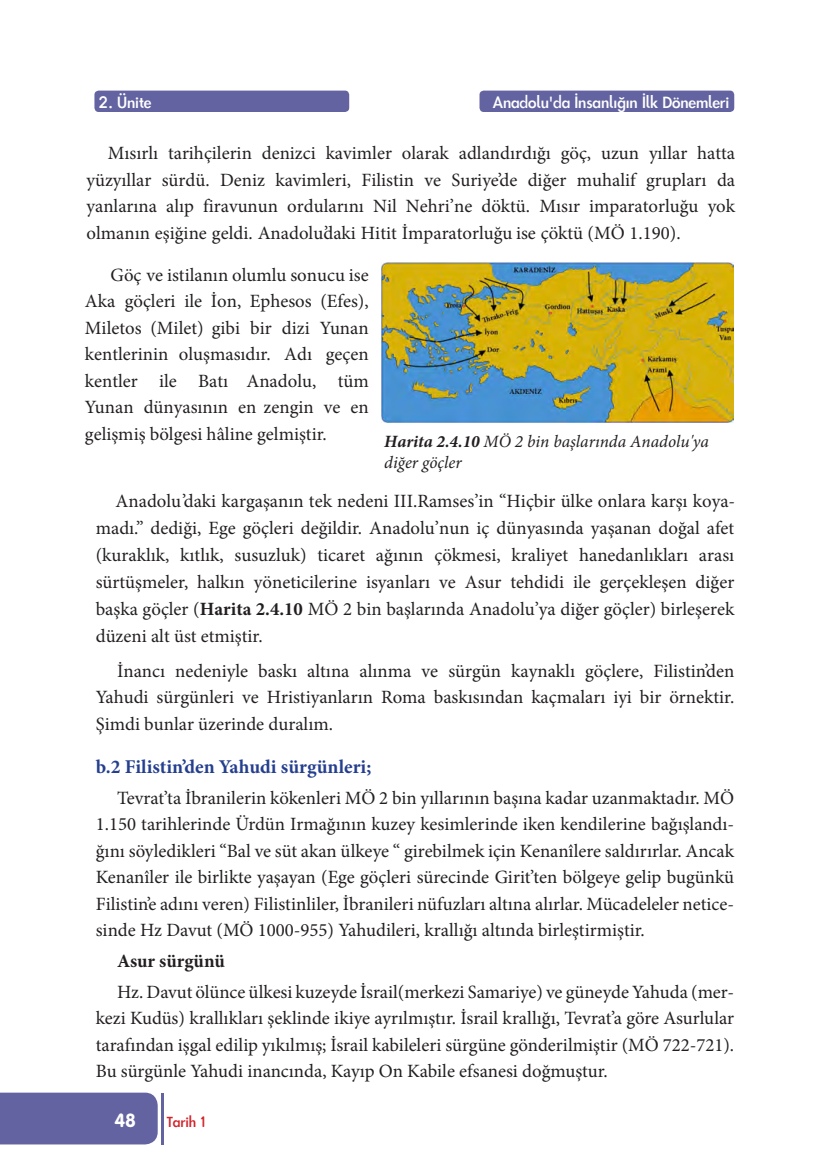
<style>
.page{position:relative;width:830px;height:1170px;background:#fff}
.page>*{position:absolute;margin:0;border:0;box-sizing:border-box;transform-origin:0 0}
._2__başlık{font:700 19.5px "Minion Pro";color:#253f8e}
.metin{font:18.75px/26.4px "Minion Pro";color:#231f20;text-align:justify}
.metin-2{font:700 18.75px "Minion Pro";color:#231f20}
.t1{font:18.75px "VAG Rounded Bold Tr";color:#fff}
.metin-3{font:italic 17.25px "Minion Pro";color:#231f20}
.t2{font:700 15px "Futuramit";color:#fff}
.t3{font:700 13.5px "Futuramit";color:#d1232a}
.s1{font-weight:700}
</style>
<div class="page">
<div style="left:0;top:1092px;width:163px;height:52px;background:#6363a1"></div>
<div style="left:479px;top:91px;width:255px;height:21px;background:#6363a1;border-radius:4px"></div>
<div style="left:94px;top:91px;width:255px;height:21px;background:#6363a1;border-radius:4px"></div>
<img style="left:381px;top:262px;width:352px;height:160px">
<p class="t2" style="left:98px;top:92px;width:55px">2. Ünite</p>
<p class="t2" style="left:492px;top:92px;width:238px">Anadolu'da İnsanlığın İlk Dönemleri</p>
<p class="metin" style="left:86px;top:140px;width:649px;text-indent:21px">Mısırlı tarihçilerin denizci kavimler olarak adlandırdığı göç, uzun yıllar hatta yüzyıllar sürdü. Deniz kavimleri, Filistin ve Suriye’de diğer muhalif grupları da yanlarına alıp firavunun ordularını Nil Nehri’ne döktü. Mısır imparatorluğu yok olmanın eşiğine geldi. Anadoludaki Hitit İmparatorluğu ise çöktü (MÖ 1.190).</p>
<p class="metin" style="left:324px;top:219px;width:6px">’</p>
<p class="metin" style="left:85px;top:262px;width:285px;text-indent:26px">Göç ve istilanın olumlu sonucu ise Aka göçleri ile İon, Ephesos (Efes), Miletos (Milet) gibi bir dizi Yunan kentlerinin oluşmasıdır. Adı geçen kentler ile Batı Anadolu, tüm Yunan dünyasının en zengin ve en gelişmiş bölgesi hâline gelmiştir.</p>
<p class="metin-3" style="left:384px;top:430px;width:326px"><span class="s1">Harita 2.4.10</span> MÖ 2 bin başlarında Anadolu'ya</p>
<p class="metin-3" style="left:384px;top:450px;width:79px">diğer göçler</p>
<p class="metin" style="left:96px;top:488px;width:640px;line-height:26.8px;text-indent:20px">Anadolu’daki kargaşanın tek nedeni III.Ramses’in “Hiçbir ülke onlara karşı koya&shy;madı.” dediği, Ege göçleri değildir. Anadolu’nun iç dünyasında yaşanan doğal afet (kuraklık, kıtlık, susuzluk) ticaret ağının çökmesi, kraliyet hanedanlıkları arası sürtüşmeler, halkın yöneticilerine isyanları ve Asur tehdidi ile gerçekleşen diğer başka göçler (<span class="s1">Harita 2.4.10</span> MÖ 2 bin başlarında Anadolu’ya diğer göçler) birleşerek düzeni alt üst etmiştir.</p>
<p class="metin" style="left:96px;top:657px;width:639px;text-indent:21px">İnancı nedeniyle baskı altına alınma ve sürgün kaynaklı göçlere, Filistin’den Yahudi sürgünleri ve Hristiyanların Roma baskısından kaçmaları iyi bir örnektir.<br>Şimdi bunlar üzerinde duralım.</p>
<p class="_2__başlık" style="left:96px;top:753px;width:277px">b.2 Filistin’den Yahudi sürgünleri;</p>
<p class="metin" style="left:96px;top:784px;width:639px;text-indent:21px">Tevrat’ta İbranilerin kökenleri MÖ 2 bin yıllarının başına kadar uzanmaktadır. MÖ 1.150 tarihlerinde Ürdün Irmağının kuzey kesimlerinde iken kendilerine bağışlandı&shy;ğını söyledikleri “Bal ve süt akan ülkeye “ girebilmek için Kenanîlere saldırırlar. Ancak Kenanîler ile birlikte yaşayan (Ege göçleri sürecinde Girit’ten bölgeye gelip bugünkü Filistin’e adını veren) Filistinliler, İbranileri nüfuzları altına alırlar. Mücadeleler netice&shy;sinde Hz Davut (MÖ 1000-955) Yahudileri, krallığı altında birleştirmiştir.</p>
<p class="metin-2" style="left:117px;top:947px;width:109px">Asur sürgünü</p>
<p class="metin" style="left:96px;top:978px;width:639px;text-indent:21px">Hz. Davut ölünce ülkesi kuzeyde İsrail(merkezi Samariye) ve güneyde Yahuda (mer&shy;kezi Kudüs) krallıkları şeklinde ikiye ayrılmıştır. İsrail krallığı, Tevrat’a göre Asurlular tarafından işgal edilip yıkılmış; İsrail kabileleri sürgüne gönderilmiştir (MÖ 722-721).<br>Bu sürgünle Yahudi inancında, Kayıp On Kabile efsanesi doğmuştur.</p>
<p class="t1" style="left:114px;top:1108px;width:23px">48</p>
<p class="t3" style="left:167px;top:1112px;width:41px">Tarih 1</p>
</div>
